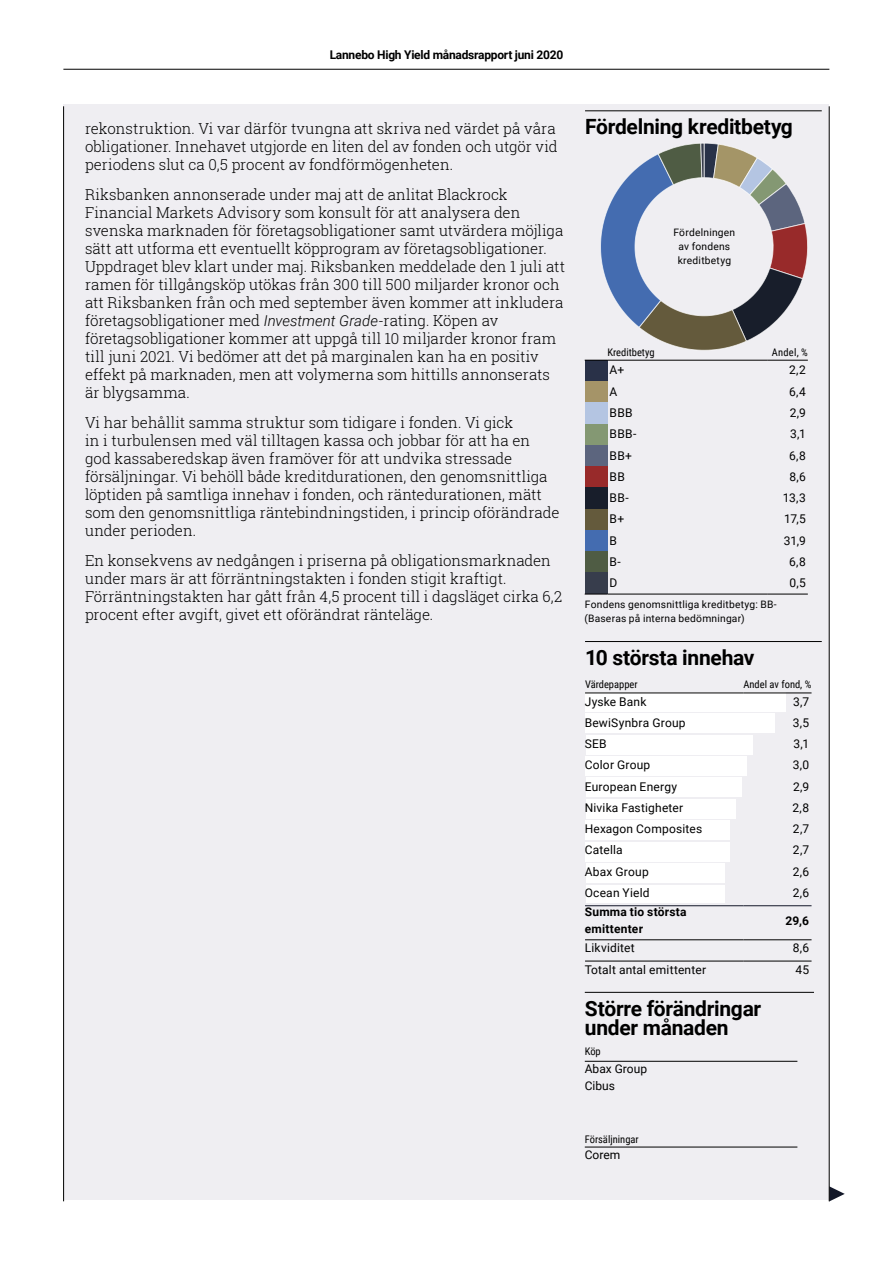
<style>
.page{position:relative;width:893px;height:1263px;background:#fff}
.page>*{position:absolute;margin:0;border:0;box-sizing:border-box;transform-origin:0 0}
.t1{font:700 21px/19.5px "Roboto";letter-spacing:-.015em;color:#000}
.t2{font:300 15px/18px "Roboto Slab";color:#000}
.t3{font:12px/17px "Roboto";letter-spacing:.015em;color:#000}
.t4{font:700 12px "Roboto";letter-spacing:-.02em;color:#000}
.t5{font:700 12px/16.5px "Roboto";letter-spacing:.02em;color:#000}
.t6{font:10.5px "Roboto Condensed";color:#000}
.t7{font:10.2px/14.1px "Roboto";letter-spacing:.02em;color:#000;text-align:center}
.s1{font-family:"Roboto";font-style:italic}
</style>
<div class="page">
<div style="left:64px;top:104px;width:765px;height:1095px;background:#efeef2"></div>
<svg style="left:830px;top:1186px;width:15px;height:15px"></svg>
<hr style="left:63px;top:106px;width:1px;height:1095px;background:#000">
<hr style="left:829px;top:106px;width:1px;height:1095px;background:#000">
<div style="left:586px;top:692px;width:200px;height:19px;background:#fff"></div>
<div style="left:586px;top:714px;width:189px;height:19px;background:#fff"></div>
<div style="left:586px;top:735px;width:166px;height:19px;background:#fff"></div>
<div style="left:586px;top:756px;width:161px;height:20px;background:#fff"></div>
<div style="left:586px;top:778px;width:155px;height:19px;background:#fff"></div>
<div style="left:586px;top:799px;width:150px;height:19px;background:#fff"></div>
<div style="left:586px;top:821px;width:144px;height:19px;background:#fff"></div>
<div style="left:586px;top:842px;width:144px;height:19px;background:#fff"></div>
<div style="left:586px;top:863px;width:138px;height:20px;background:#fff"></div>
<div style="left:586px;top:885px;width:138px;height:18px;background:#fff"></div>
<hr style="left:585px;top:111px;width:237px;height:1px;background:#000">
<hr style="left:585px;top:641px;width:237px;height:1px;background:#000">
<hr style="left:585px;top:905px;width:158px;height:1px;background:#131829">
<hr style="left:743px;top:905px;width:68px;height:1px;background:#131829">
<hr style="left:585px;top:693px;width:158px;height:1px;background:#000">
<hr style="left:743px;top:693px;width:68px;height:1px;background:#000">
<hr style="left:585px;top:939px;width:158px;height:1px;background:#000">
<hr style="left:743px;top:939px;width:68px;height:1px;background:#000">
<hr style="left:585px;top:961px;width:158px;height:1px;background:#000">
<hr style="left:743px;top:961px;width:68px;height:1px;background:#000">
<svg style="left:600px;top:143px;width:208px;height:208px"></svg>
<hr style="left:585px;top:992px;width:229px;height:1px;background:#000">
<hr style="left:585px;top:1061px;width:212px;height:1px;background:#000">
<hr style="left:585px;top:1147px;width:212px;height:1px;background:#000">
<div style="left:585px;top:360px;width:22px;height:21px;background:#293148"></div>
<div style="left:585px;top:381px;width:22px;height:22px;background:#a59468"></div>
<div style="left:585px;top:403px;width:22px;height:21px;background:#b4c5e2"></div>
<div style="left:585px;top:424px;width:22px;height:21px;background:#849873"></div>
<div style="left:585px;top:445px;width:22px;height:21px;background:#5c657e"></div>
<div style="left:585px;top:466px;width:22px;height:22px;background:#982a2a"></div>
<div style="left:585px;top:488px;width:22px;height:21px;background:#181e2b"></div>
<div style="left:585px;top:509px;width:22px;height:21px;background:#645a3c"></div>
<div style="left:585px;top:530px;width:22px;height:21px;background:#446cb0"></div>
<div style="left:585px;top:551px;width:22px;height:22px;background:#4f5c44"></div>
<div style="left:585px;top:573px;width:22px;height:21px;background:#373d4c"></div>
<svg style="left:585px;top:360px;width:22px;height:1px"></svg>
<hr style="left:607px;top:360px;width:160px;height:1px;background:#000">
<hr style="left:767px;top:360px;width:41px;height:1px;background:#000">
<svg style="left:585px;top:594px;width:22px;height:1px"></svg>
<hr style="left:607px;top:594px;width:160px;height:1px;background:#000">
<hr style="left:767px;top:594px;width:41px;height:1px;background:#000">
<hr style="left:63px;top:69px;width:766px;height:1px;background:#000">
<p class="t4" style="left:330px;top:46px;width:235px">Lannebo High Yield månadsrapport juni 2020</p>
<p class="t2" style="left:85px;top:119px;width:474px">rekonstruktion. Vi var därför tvungna att skriva ned värdet på våra obligationer. Innehavet utgjorde en liten del av fonden och utgör vid periodens slut ca 0,5 procent av fondförmögenheten.</p>
<p class="t2" style="left:85px;top:185px;width:482px">Riksbanken annonserade under maj att de anlitat Blackrock Financial Markets Advisory som konsult för att analysera den svenska marknaden för företagsobligationer samt utvärdera möjliga sätt att utforma ett eventuellt köpprogram av företagsobligationer.<br>Uppdraget blev klart under maj. Riksbanken meddelade den 1 juli att ramen för tillgångsköp utökas från 300 till 500 miljarder kronor och att Riksbanken från och med september även kommer att inkludera företagsobligationer med <span class="s1">Investment Grade</span>-rating. Köpen av företagsobligationer kommer att uppgå till 10 miljarder kronor fram till juni 2021. Vi bedömer att det på marginalen kan ha en positiv effekt på marknaden, men att volymerna som hittills annonserats är blygsamma.</p>
<p class="t2" style="left:85px;top:413px;width:476px">Vi har behållit samma struktur som tidigare i fonden. Vi gick<br>in i turbulensen med väl tilltagen kassa och jobbar för att ha en god kassaberedskap även framöver för att undvika stressade försäljningar. Vi behöll både kreditdurationen, den genomsnittliga löptiden på samtliga innehav i fonden, och räntedurationen, mätt som den genomsnittliga räntebindningstiden, i princip oförändrade under perioden.</p>
<p class="t2" style="left:85px;top:551px;width:479px">En konsekvens av nedgången i priserna på obligationsmarknaden under mars är att förräntningstakten i fonden stigit kraftigt.<br>Förräntningstakten har gått från 4,5 procent till i dagsläget cirka 6,2 procent efter avgift, givet ett oförändrat ränteläge.</p>
<h1 class="t1" style="left:585px;top:116px;width:209px">Fördelning kreditbetyg</h1>
<p class="t7" style="left:673px;top:225px;width:63px">Fördelningen av fondens kreditbetyg</p>
<p class="t6" style="left:607px;top:344px;width:49px">Kreditbetyg</p>
<p class="t6" style="left:772px;top:344px;width:38px">Andel, %</p>
<p class="t3" style="left:610px;top:361px;width:16px">A+</p>
<p class="t3" style="left:789px;top:361px;width:18px">2,2</p>
<p class="t3" style="left:610px;top:382px;width:9px">A</p>
<p class="t3" style="left:789px;top:382px;width:18px">6,4</p>
<p class="t3" style="left:610px;top:404px;width:24px">BBB</p>
<p class="t3" style="left:790px;top:404px;width:18px">2,9</p>
<p class="t3" style="left:610px;top:425px;width:28px">BBB-</p>
<p class="t3" style="left:790px;top:425px;width:17px">3,1</p>
<p class="t3" style="left:610px;top:446px;width:24px">BB+</p>
<p class="t3" style="left:789px;top:446px;width:18px">6,8</p>
<p class="t3" style="left:610px;top:468px;width:17px">BB</p>
<p class="t3" style="left:789px;top:468px;width:18px">8,6</p>
<p class="t3" style="left:610px;top:489px;width:21px">BB-</p>
<p class="t3" style="left:783px;top:489px;width:24px">13,3</p>
<p class="t3" style="left:610px;top:510px;width:16px">B+</p>
<p class="t3" style="left:784px;top:510px;width:23px">17,5</p>
<p class="t3" style="left:610px;top:531px;width:9px">B</p>
<p class="t3" style="left:784px;top:531px;width:24px">31,9</p>
<p class="t3" style="left:610px;top:553px;width:13px">B-</p>
<p class="t3" style="left:789px;top:553px;width:18px">6,8</p>
<p class="t3" style="left:610px;top:574px;width:9px">D</p>
<p class="t3" style="left:789px;top:574px;width:18px">0,5</p>
<p class="t7" style="left:585px;top:597px;width:193px">Fondens genomsnittliga kreditbetyg: BB-</p>
<p class="t7" style="left:584px;top:610px;width:162px">(Baseras på interna bedömningar)</p>
<h1 class="t1" style="left:585px;top:647px;width:171px">10 största innehav</h1>
<p class="t6" style="left:585px;top:677px;width:54px">Värdepapper</p>
<p class="t6" style="left:743px;top:677px;width:69px">Andel av fond, %</p>
<p class="t3" style="left:585px;top:692px;width:63px">Jyske Bank</p>
<p class="t3" style="left:793px;top:692px;width:18px">3,7</p>
<p class="t3" style="left:585px;top:714px;width:102px">BewiSynbra Group</p>
<p class="t3" style="left:793px;top:714px;width:18px">3,5</p>
<p class="t3" style="left:585px;top:735px;width:23px">SEB</p>
<p class="t3" style="left:794px;top:735px;width:17px">3,1</p>
<p class="t3" style="left:585px;top:756px;width:67px">Color Group</p>
<p class="t3" style="left:793px;top:756px;width:18px">3,0</p>
<p class="t3" style="left:585px;top:777px;width:94px">European Energy</p>
<p class="t3" style="left:793px;top:777px;width:18px">2,9</p>
<p class="t3" style="left:585px;top:799px;width:100px">Nivika Fastigheter</p>
<p class="t3" style="left:792px;top:799px;width:18px">2,8</p>
<p class="t3" style="left:585px;top:820px;width:119px">Hexagon Composites</p>
<p class="t3" style="left:793px;top:820px;width:18px">2,7</p>
<p class="t3" style="left:585px;top:841px;width:39px">Catella</p>
<p class="t3" style="left:793px;top:841px;width:18px">2,7</p>
<p class="t3" style="left:585px;top:862px;width:66px">Abax Group</p>
<p class="t3" style="left:793px;top:862px;width:18px">2,6</p>
<p class="t3" style="left:585px;top:884px;width:66px">Ocean Yield</p>
<p class="t3" style="left:793px;top:884px;width:18px">2,6</p>
<p class="t5" style="left:585px;top:903px;width:103px">Summa tio största emittenter</p>
<p class="t4" style="left:785px;top:912px;width:25px">29,6</p>
<p class="t3" style="left:585px;top:939px;width:52px">Likviditet</p>
<p class="t3" style="left:793px;top:939px;width:18px">8,6</p>
<p class="t3" style="left:585px;top:960px;width:123px">Totalt antal emittenter</p>
<p class="t3" style="left:795px;top:960px;width:15px">45</p>
<h1 class="t1" style="left:585px;top:997px;width:178px">Större förändringar under månaden</h1>
<p class="t6" style="left:585px;top:1044px;width:18px">Köp</p>
<p class="t3" style="left:585px;top:1060px;width:64px">Abax Group<br>Cibus</p>
<p class="t6" style="left:585px;top:1132px;width:55px">Försäljningar</p>
<p class="t3" style="left:585px;top:1146px;width:37px">Corem</p>
</div>
